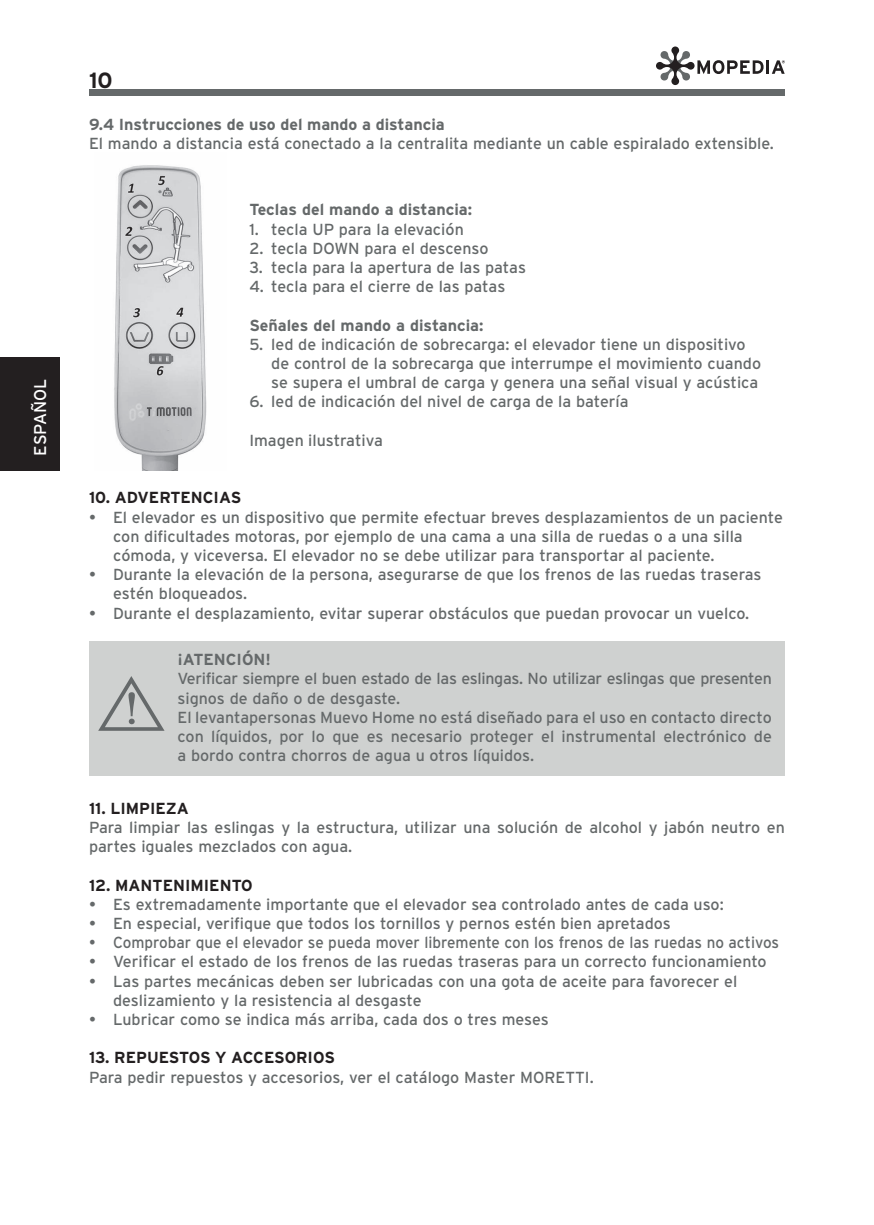
<style>
.page{position:relative;width:874px;height:1225px;background:#fff}
.page>*{position:absolute;margin:0;border:0;box-sizing:border-box;transform-origin:0 0}
.t1{font:700 22px "Interstate";color:#231f20}
.t2{font:17px "Interstate";color:#fff}
.t3{font:16px/19.2px "Interstate";color:#65696a}
.t4{font:700 16px "Interstate";color:#65696a}
.t5{font:16px "Interstate";color:#65696a;scale:.95 1}
.t6{font:700 16px "Interstate";color:#231f20}
</style>
<div class="page">
<div style="left:89px;top:89px;width:695px;height:7px;background:#65696a"></div>
<svg style="left:656px;top:46px;width:128px;height:39px"></svg>
<div style="left:0;top:357px;width:60px;height:114px;background:#231f20"></div>
<img style="left:114px;top:165px;width:93px;height:305px">
<div style="left:89px;top:641px;width:695px;height:134px;background:#cfd1d0"></div>
<svg style="left:98px;top:676px;width:66px;height:55px"></svg>
<p class="t2" style="left:30px;top:455px;width:79px;rotate:-90deg">ESPAÑOL</p>
<h1 class="t1" style="left:89px;top:66px;width:25px">10</h1>
<p class="t4" style="left:89px;top:115px;width:357px">9.4 Instrucciones de uso del mando a distancia</p>
<p class="t3" style="left:89px;top:134px;width:686px">El mando a distancia está conectado a la centralita mediante un cable espiralado extensible.</p>
<p class="t4" style="left:249px;top:200px;width:224px">Teclas del mando a distancia:</p>
<p class="t3" style="left:249px;top:219px;width:216px">1. tecla UP para la elevación</p>
<p class="t3" style="left:249px;top:238px;width:240px">2. tecla DOWN para el descenso</p>
<p class="t3" style="left:249px;top:258px;width:278px">3. tecla para la apertura de las patas</p>
<p class="t3" style="left:249px;top:277px;width:257px">4. tecla para el cierre de las patas</p>
<p class="t4" style="left:249px;top:315px;width:235px">Señales del mando a distancia:</p>
<p class="t3" style="left:271px;top:334px;width:491px;text-indent:-22px">5. led de indicación de sobrecarga: el elevador tiene un dispositivo de control de la sobrecarga que interrumpe el movimiento cuando se supera el umbral de carga y genera una señal visual y acústica</p>
<p class="t3" style="left:249px;top:392px;width:380px">6. led de indicación del nivel de carga de la batería</p>
<p class="t3" style="left:249px;top:430px;width:135px">Imagen ilustrativa</p>
<p class="t6" style="left:89px;top:488px;width:154px">10. ADVERTENCIAS</p>
<p class="t3" style="left:113px;top:507px;width:671px;text-indent:-24px">• El elevador es un dispositivo que permite efectuar breves desplazamientos de un paciente con dificultades motoras, por ejemplo de una cama a una silla de ruedas o a una silla cómoda, y viceversa. El elevador no se debe utilizar para transportar al paciente.</p>
<p class="t3" style="left:113px;top:565px;width:649px;text-indent:-24px">• Durante la elevación de la persona, asegurarse de que los frenos de las ruedas traseras estén bloqueados.</p>
<p class="t3" style="left:89px;top:603px;width:661px">• Durante el desplazamiento, evitar superar obstáculos que puedan provocar un vuelco.</p>
<p class="t4" style="left:177px;top:650px;width:95px">¡ATENCIÓN!</p>
<p class="t3" style="left:177px;top:669px;width:595px">Verificar siempre el buen estado de las eslingas. No utilizar eslingas que presenten signos de daño o de desgaste.<br>El levantapersonas Muevo Home no está diseñado para el uso en contacto directo con líquidos, por lo que es necesario proteger el instrumental electrónico de a bordo contra chorros de agua u otros líquidos.</p>
<p class="t6" style="left:89px;top:798px;width:101px">11. LIMPIEZA</p>
<p class="t3" style="left:89px;top:817px;width:696px">Para limpiar las eslingas y la estructura, utilizar una solución de alcohol y jabón neutro en partes iguales mezclados con agua.</p>
<p class="t6" style="left:89px;top:875px;width:165px">12. MANTENIMIENTO</p>
<p class="t3" style="left:89px;top:894px;width:636px">• Es extremadamente importante que el elevador sea controlado antes de cada uso:</p>
<p class="t3" style="left:89px;top:913px;width:583px">• En especial, verifique que todos los tornillos y pernos estén bien apretados</p>
<p class="t5" style="left:89px;top:932px;width:727px">• Comprobar que el elevador se pueda mover libremente con los frenos de las ruedas no activos</p>
<p class="t3" style="left:89px;top:952px;width:678px">• Verificar el estado de los frenos de las ruedas traseras para un correcto funcionamiento</p>
<p class="t3" style="left:113px;top:971px;width:625px;text-indent:-24px">• Las partes mecánicas deben ser lubricadas con una gota de aceite para favorecer el deslizamiento y la resistencia al desgaste</p>
<p class="t3" style="left:89px;top:1009px;width:461px">• Lubricar como se indica más arriba, cada dos o tres meses</p>
<p class="t6" style="left:89px;top:1048px;width:247px">13. REPUESTOS Y ACCESORIOS</p>
<p class="t3" style="left:89px;top:1067px;width:506px">Para pedir repuestos y accesorios, ver el catálogo Master MORETTI.</p>
</div>
